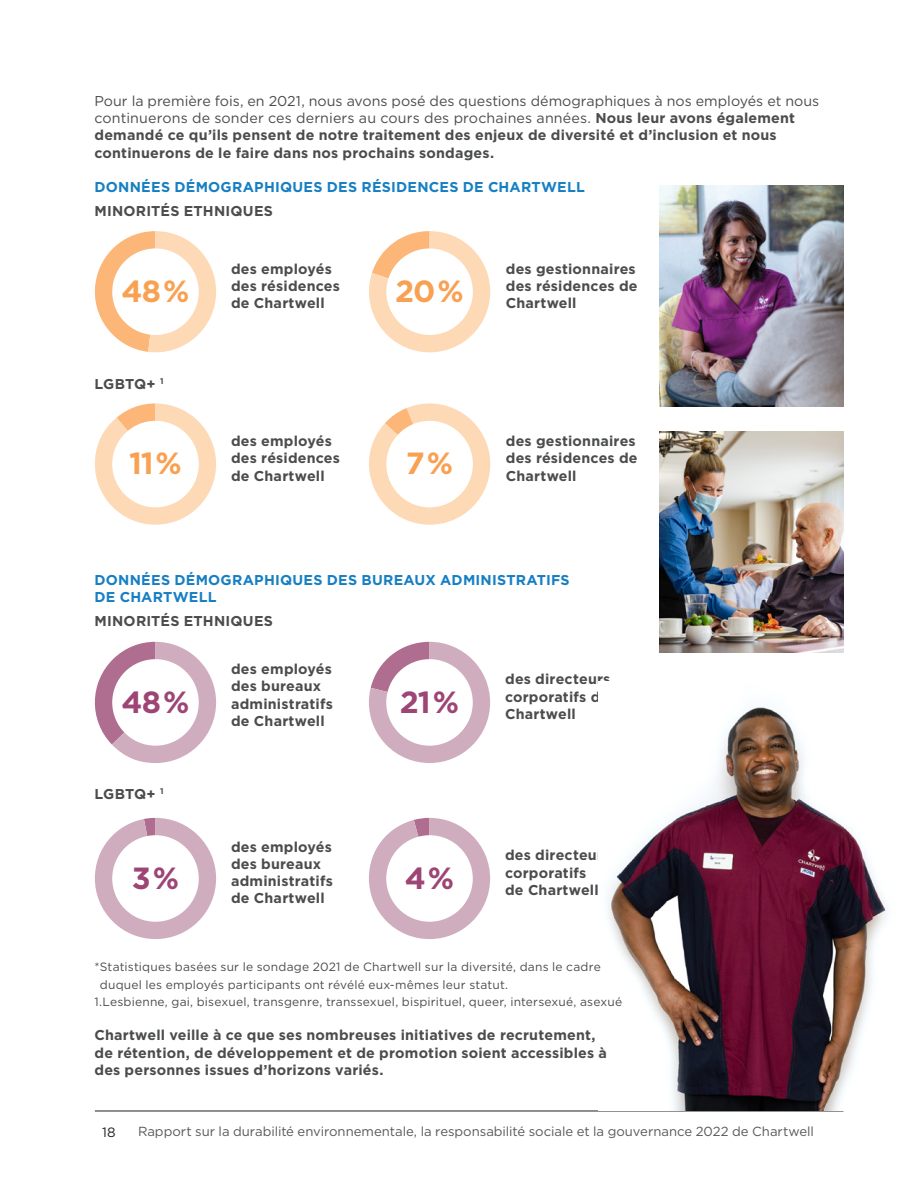
<style>
.page{position:relative;width:918px;height:1188px;background:#fff}
.page>*{position:absolute;margin:0;border:0;box-sizing:border-box;transform-origin:0 0}
.t1{font:700 30.6px "Gotham HTF";color:#f8a153}
.t2{font:700 30.6px "Gotham HTF";color:#9d4575}
.t3{font:700 14.25px/17.2px "Gotham HTF";letter-spacing:.015em;color:#4b4c4d}
.t4{font:700 14.25px/17.2px "Gotham HTF";letter-spacing:.015em;color:#167fc3}
.t5{font:13.5px "Gotham HTF";color:#231f20}
.t6{font:13.2px "Gotham HTF";letter-spacing:-.005em;color:#57585a}
.t7{font:12px "Gotham HTF";letter-spacing:.015em;color:#4b4c4d}
.s1{font-weight:400}
</style>
<div class="page">
<hr style="left:95px;top:1111px;width:748px;height:1px;background:#231f20">
<img style="left:659px;top:185px;width:185px;height:221px">
<img style="left:659px;top:431px;width:185px;height:221px">
<svg style="left:94px;top:231px;width:122px;height:121px"></svg>
<div style="left:112px;top:248px;width:87px;height:87px;background:#fff;border-radius:50%"></div>
<svg style="left:369px;top:231px;width:121px;height:121px"></svg>
<div style="left:386px;top:248px;width:87px;height:87px;background:#fff;border-radius:50%"></div>
<svg style="left:369px;top:403px;width:122px;height:122px"></svg>
<div style="left:386px;top:421px;width:87px;height:86px;background:#fff;border-radius:50%"></div>
<svg style="left:95px;top:403px;width:121px;height:122px"></svg>
<div style="left:112px;top:421px;width:87px;height:86px;background:#fff;border-radius:50%"></div>
<svg style="left:94px;top:642px;width:122px;height:121px"></svg>
<div style="left:112px;top:659px;width:87px;height:87px;background:#fff;border-radius:50%"></div>
<svg style="left:369px;top:642px;width:121px;height:121px"></svg>
<div style="left:386px;top:659px;width:87px;height:87px;background:#fff;border-radius:50%"></div>
<svg style="left:95px;top:818px;width:121px;height:121px"></svg>
<div style="left:112px;top:835px;width:87px;height:87px;background:#fff;border-radius:50%"></div>
<svg style="left:369px;top:818px;width:121px;height:121px"></svg>
<div style="left:386px;top:835px;width:87px;height:87px;background:#fff;border-radius:50%"></div>
<img style="left:608px;top:705px;width:278px;height:406px">
<p class="t3" style="left:94px;top:92px;width:726px"><span class="s1">Pour la première fois, en 2021, nous avons posé des questions démographiques à nos employés et nous continuerons de sonder ces derniers au cours des prochaines années.</span> Nous leur avons également demandé ce qu’ils pensent de notre traitement des enjeux de diversité et d’inclusion et nous continuerons de le faire dans nos prochains sondages.</p>
<p class="t4" style="left:94px;top:178px;width:492px">DONNÉES DÉMOGRAPHIQUES DES RÉSIDENCES DE CHARTWELL</p>
<p class="t3" style="left:94px;top:202px;width:180px">MINORITÉS ETHNIQUES</p>
<h1 class="t1" style="left:122px;top:273px;width:69px">48%</h1>
<p class="t3" style="left:95px;top:375px;width:71px">LGBTQ+ <sup>1</sup></p>
<h1 class="t1" style="left:129px;top:446px;width:54px">11%</h1>
<p class="t3" style="left:231px;top:260px;width:110px">des employés des résidences de Chartwell</p>
<p class="t3" style="left:231px;top:432px;width:110px">des employés des résidences de Chartwell</p>
<h1 class="t1" style="left:395px;top:273px;width:70px">20%</h1>
<p class="t3" style="left:506px;top:260px;width:133px">des gestionnaires des résidences de<br>Chartwell</p>
<h1 class="t1" style="left:406px;top:446px;width:49px">7%</h1>
<p class="t3" style="left:506px;top:432px;width:133px">des gestionnaires des résidences de<br>Chartwell</p>
<p class="t4" style="left:95px;top:571px;width:477px">DONNÉES DÉMOGRAPHIQUES DES BUREAUX ADMINISTRATIFS<br>DE CHARTWELL</p>
<p class="t3" style="left:95px;top:612px;width:180px">MINORITÉS ETHNIQUES</p>
<h1 class="t2" style="left:122px;top:684px;width:69px">48%</h1>
<p class="t3" style="left:94px;top:785px;width:71px">LGBTQ+ <sup>1</sup></p>
<h1 class="t2" style="left:132px;top:860px;width:49px">3%</h1>
<p class="t3" style="left:231px;top:660px;width:103px">des employés des bureaux administratifs de Chartwell</p>
<p class="t3" style="left:231px;top:838px;width:103px">des employés des bureaux administratifs de Chartwell</p>
<h1 class="t2" style="left:400px;top:684px;width:61px">21%</h1>
<p class="t3" style="left:505px;top:670px;width:107px;text-align:justify">des directeurs corporatifs de Chartwell</p>
<h1 class="t2" style="left:405px;top:860px;width:51px">4%</h1>
<p class="t3" style="left:505px;top:846px;width:107px">des directeurs corporatifs<br>de Chartwell</p>
<p class="t7" style="left:94px;top:961px;width:508px">*Statistiques basées sur le sondage 2021 de Chartwell sur la diversité, dans le cadre</p>
<p class="t7" style="left:100px;top:978px;width:410px">duquel les employés participants ont révélé eux-mêmes leur statut.</p>
<p class="t7" style="left:94px;top:995px;width:529px">1.Lesbienne, gai, bisexuel, transgenre, transsexuel, bispirituel, queer, intersexué, asexué</p>
<p class="t3" style="left:94px;top:1026px;width:514px">Chartwell veille à ce que ses nombreuses initiatives de recrutement, de rétention, de développement et de promotion soient accessibles à des personnes issues d’horizons variés.</p>
<p class="t5" style="left:102px;top:1124px;width:15px">18</p>
<p class="t6" style="left:138px;top:1124px;width:678px">Rapport sur la durabilité environnementale, la responsabilité sociale et la gouvernance 2022 de Chartwell</p>
</div>
